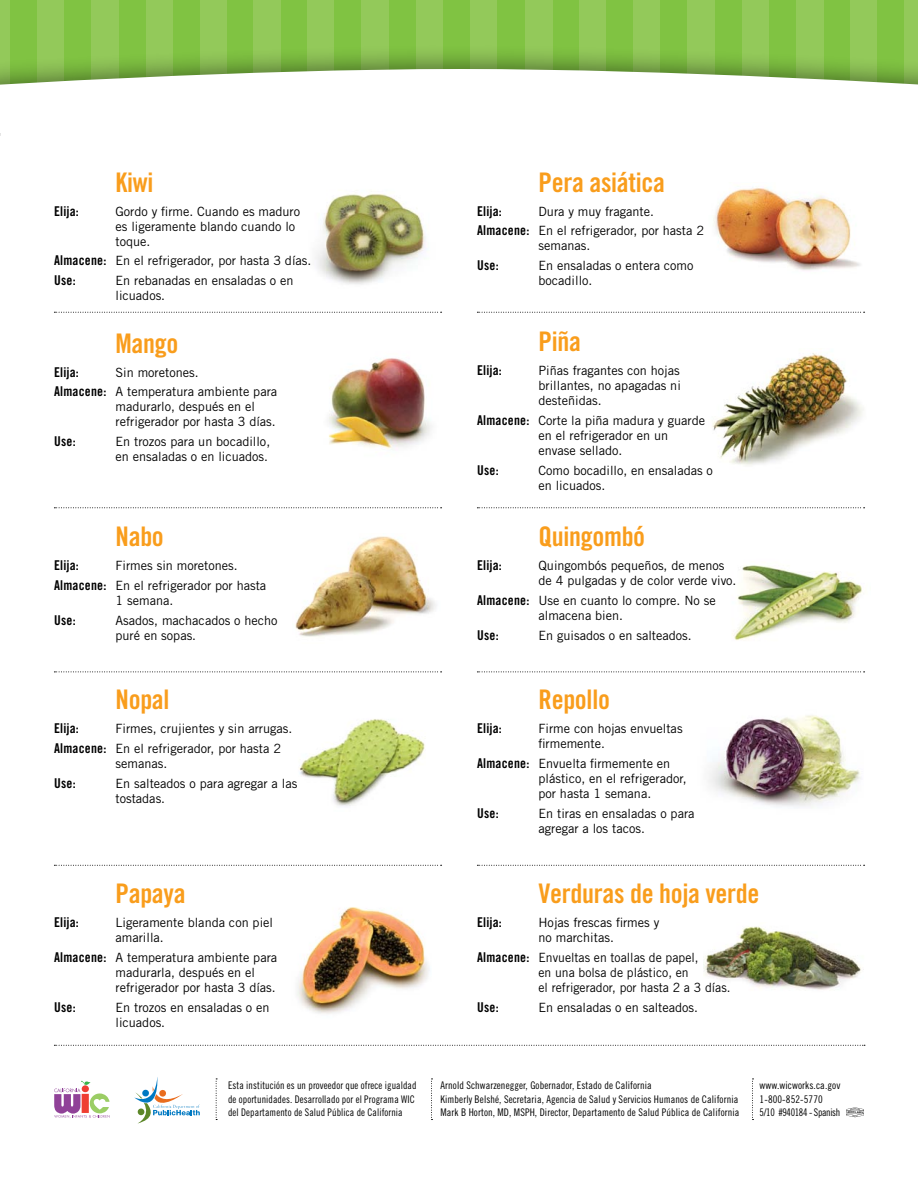
<style>
.page{position:relative;width:918px;height:1188px;background:#fff}
.page>*{position:absolute;margin:0;border:0;box-sizing:border-box;transform-origin:0 0}
.t1{font:27px "Trade Gothic Bold Cond Twenty";letter-spacing:-.01em;color:#f99d1c}
.t2{font:13.5px "Trade Gothic Bold Cond Twenty";letter-spacing:.015em;color:#000}
.t3{font:12.75px/15px "Trade Gothic";color:#000}
.t4{font:12.75px/15px "Trade Gothic";color:#000;scale:.96 1}
.t5{font:10.5px/13.5px "Trade Gothic Cond Eighteen";letter-spacing:.01em;color:#000}
.t6{font:10.5px/13.5px "Trade Gothic Cond Eighteen";letter-spacing:.01em;color:#000;scale:.95 1}
.s1{font-family:"Trade Gothic Bold Cond Twenty";font-size:13.5px}
</style>
<div class="page">
<img style="left:315px;top:191px;width:111px;height:94px">
<img style="left:708px;top:715px;width:152px;height:93px">
<img style="left:732px;top:565px;width:130px;height:75px">
<img style="left:713px;top:187px;width:147px;height:84px">
<img style="left:299px;top:719px;width:126px;height:87px">
<div style="left:280px;top:0;width:28px;height:94px;background:#80c342"></div>
<div style="left:308px;top:0;width:27px;height:95px;background:#93c95a"></div>
<div style="left:335px;top:0;width:27px;height:87px;background:#80c342"></div>
<div style="left:362px;top:0;width:27px;height:87px;background:#93c95a"></div>
<div style="left:389px;top:0;width:27px;height:87px;background:#80c342"></div>
<div style="left:552px;top:0;width:27px;height:87px;background:#80c342"></div>
<div style="left:823px;top:0;width:27px;height:87px;background:#80c342"></div>
<div style="left:119px;top:0;width:27px;height:87px;background:#80c342"></div>
<div style="left:579px;top:0;width:27px;height:87px;background:#93c95a"></div>
<div style="left:850px;top:0;width:28px;height:87px;background:#93c95a"></div>
<div style="left:146px;top:0;width:27px;height:87px;background:#93c95a"></div>
<div style="left:606px;top:0;width:28px;height:87px;background:#80c342"></div>
<div style="left:878px;top:0;width:27px;height:87px;background:#80c342"></div>
<div style="left:173px;top:0;width:27px;height:87px;background:#80c342"></div>
<div style="left:633px;top:0;width:28px;height:87px;background:#93c95a"></div>
<div style="left:905px;top:0;width:13px;height:87px;background:#93c95a"></div>
<div style="left:200px;top:0;width:27px;height:87px;background:#93c95a"></div>
<div style="left:661px;top:0;width:27px;height:87px;background:#80c342"></div>
<div style="left:227px;top:0;width:28px;height:87px;background:#80c342"></div>
<div style="left:253px;top:0;width:28px;height:99px;background:#93c95a"></div>
<div style="left:416px;top:0;width:28px;height:87px;background:#93c95a"></div>
<div style="left:688px;top:0;width:27px;height:87px;background:#93c95a"></div>
<div style="left:0;top:0;width:10px;height:87px;background:#93c95a"></div>
<div style="left:444px;top:0;width:27px;height:87px;background:#80c342"></div>
<div style="left:715px;top:0;width:27px;height:87px;background:#80c342"></div>
<div style="left:10px;top:0;width:28px;height:87px;background:#80c342"></div>
<div style="left:471px;top:0;width:27px;height:87px;background:#93c95a"></div>
<div style="left:742px;top:0;width:27px;height:87px;background:#93c95a"></div>
<div style="left:38px;top:0;width:27px;height:87px;background:#93c95a"></div>
<div style="left:498px;top:0;width:27px;height:87px;background:#80c342"></div>
<div style="left:769px;top:0;width:27px;height:87px;background:#80c342"></div>
<div style="left:65px;top:0;width:27px;height:87px;background:#80c342"></div>
<div style="left:525px;top:0;width:27px;height:87px;background:#93c95a"></div>
<div style="left:796px;top:0;width:28px;height:87px;background:#93c95a"></div>
<div style="left:92px;top:0;width:27px;height:87px;background:#93c95a"></div>
<div style="left:0;top:43px;width:918px;height:92px;background:#000;opacity:.4"></div>
<svg style="left:0;top:69px;width:918px;height:64px"></svg>
<div style="left:2px;top:119px;width:916px;height:33px;background:#fff"></div>
<img style="left:712px;top:353px;width:152px;height:112px">
<svg style="left:54px;top:672px;width:388px;height:1px"></svg>
<svg style="left:54px;top:312px;width:388px;height:1px"></svg>
<svg style="left:54px;top:507px;width:388px;height:1px"></svg>
<svg style="left:477px;top:312px;width:388px;height:1px"></svg>
<svg style="left:477px;top:507px;width:388px;height:1px"></svg>
<svg style="left:477px;top:672px;width:388px;height:1px"></svg>
<img style="left:328px;top:358px;width:103px;height:91px">
<svg style="left:54px;top:1081px;width:56px;height:37px"></svg>
<svg style="left:134px;top:1077px;width:66px;height:47px"></svg>
<svg style="left:431px;top:1079px;width:2px;height:41px"></svg>
<svg style="left:216px;top:1079px;width:1px;height:41px"></svg>
<svg style="left:752px;top:1079px;width:2px;height:41px"></svg>
<img style="left:297px;top:907px;width:133px;height:107px">
<img style="left:704px;top:926px;width:157px;height:64px">
<svg style="left:54px;top:865px;width:388px;height:1px"></svg>
<svg style="left:477px;top:865px;width:388px;height:1px"></svg>
<svg style="left:54px;top:1045px;width:811px;height:1px"></svg>
<img style="left:295px;top:536px;width:141px;height:101px">
<svg style="left:846px;top:1107px;width:18px;height:10px"></svg>
<h1 class="t1" style="left:116px;top:166px;width:39px">Kiwi</h1>
<h1 class="t1" style="left:539px;top:166px;width:128px">Pera asiática</h1>
<p class="t2" style="left:54px;top:203px;width:26px">Elija:</p>
<p class="t3" style="left:116px;top:203px;width:186px">Gordo y firme. Cuando es maduro es ligeramente blando cuando lo toque.</p>
<p class="t3" style="left:54px;top:253px;width:259px"><span class="s1">Almacene:</span> En el refrigerador, por hasta 3 días.</p>
<p class="t2" style="left:54px;top:272px;width:23px">Use:</p>
<p class="t3" style="left:116px;top:273px;width:179px">En rebanadas en ensaladas o en licuados.</p>
<h1 class="t1" style="left:116px;top:326px;width:65px">Mango</h1>
<p class="t2" style="left:54px;top:363px;width:26px">Elija:</p>
<p class="t3" style="left:54px;top:362px;width:225px;line-height:19.8px;text-indent:62px">Sin moretones.<br><span class="s1">Almacene:</span> A temperatura ambiente para</p>
<p class="t3" style="left:116px;top:399px;width:162px">madurarlo, después en el refrigerador por hasta 3 días.</p>
<p class="t2" style="left:54px;top:433px;width:23px">Use:</p>
<p class="t3" style="left:116px;top:434px;width:156px">En trozos para un bocadillo, en ensaladas o en licuados.</p>
<h1 class="t1" style="left:116px;top:520px;width:50px">Nabo</h1>
<p class="t2" style="left:54px;top:557px;width:26px">Elija:</p>
<p class="t3" style="left:54px;top:555px;width:214px;line-height:19.8px;text-indent:62px">Firmes sin moretones.<br><span class="s1">Almacene:</span> En el refrigerador por hasta</p>
<p class="t3" style="left:116px;top:593px;width:59px">1 semana.</p>
<p class="t2" style="left:54px;top:612px;width:23px">Use:</p>
<p class="t3" style="left:116px;top:613px;width:164px">Asados, machacados o hecho puré en sopas.</p>
<p class="t2" style="left:477px;top:203px;width:26px">Elija:</p>
<p class="t3" style="left:477px;top:201px;width:229px;line-height:19.8px;text-indent:62px">Dura y muy fragante.<br><span class="s1">Almacene:</span> En el refrigerador, por hasta 2</p>
<p class="t3" style="left:538px;top:238px;width:53px">semanas.</p>
<p class="t2" style="left:477px;top:257px;width:23px">Use:</p>
<p class="t3" style="left:538px;top:258px;width:157px">En ensaladas o entera como bocadillo.</p>
<h1 class="t1" style="left:539px;top:325px;width:44px">Piña</h1>
<p class="t2" style="left:477px;top:362px;width:26px">Elija:</p>
<p class="t3" style="left:538px;top:363px;width:144px;text-align:justify">Piñas fragantes con hojas brillantes, no apagadas ni desteñidas.</p>
<p class="t3" style="left:538px;top:413px;width:168px;text-indent:-62px"><span class="s1">Almacene:</span> Corte la piña madura y guarde en el refrigerador en un envase sellado.</p>
<p class="t2" style="left:477px;top:462px;width:23px">Use:</p>
<p class="t3" style="left:538px;top:463px;width:176px">Como bocadillo, en ensaladas o en licuados.</p>
<h1 class="t1" style="left:539px;top:520px;width:108px">Quingombó</h1>
<p class="t2" style="left:477px;top:557px;width:26px">Elija:</p>
<p class="t3" style="left:538px;top:558px;width:200px">Quingombós pequeños, de menos de 4 pulgadas y de color verde vivo.</p>
<p class="t3" style="left:538px;top:593px;width:179px;text-indent:-62px"><span class="s1">Almacene:</span> Use en cuanto lo compre. No se almacena bien.</p>
<p class="t2" style="left:477px;top:627px;width:23px">Use:</p>
<p class="t3" style="left:538px;top:628px;width:155px">En guisados o en salteados.</p>
<h1 class="t1" style="left:116px;top:683px;width:56px">Nopal</h1>
<h1 class="t1" style="left:539px;top:683px;width:73px">Repollo</h1>
<p class="t2" style="left:54px;top:720px;width:26px">Elija:</p>
<p class="t3" style="left:54px;top:719px;width:240px;line-height:19.8px;text-indent:62px">Firmes, crujientes y sin arrugas.<br><span class="s1">Almacene:</span> En el refrigerador, por hasta 2</p>
<p class="t3" style="left:116px;top:756px;width:53px">semanas.</p>
<p class="t2" style="left:54px;top:775px;width:23px">Use:</p>
<p class="t3" style="left:116px;top:776px;width:183px">En salteados o para agregar a las tostadas.</p>
<p class="t2" style="left:477px;top:720px;width:26px">Elija:</p>
<p class="t3" style="left:538px;top:721px;width:146px">Firme con hojas envueltas firmemente.</p>
<p class="t3" style="left:538px;top:756px;width:150px;text-indent:-62px"><span class="s1">Almacene:</span> Envuelta firmemente en plástico, en el refrigerador, por hasta 1 semana.</p>
<p class="t2" style="left:477px;top:805px;width:23px">Use:</p>
<p class="t3" style="left:538px;top:806px;width:158px">En tiras en ensaladas o para agregar a los tacos.</p>
<h1 class="t1" style="left:116px;top:877px;width:72px">Papaya</h1>
<h1 class="t1" style="left:539px;top:877px;width:223px">Verduras de hoja verde</h1>
<p class="t2" style="left:54px;top:914px;width:26px">Elija:</p>
<p class="t3" style="left:116px;top:915px;width:159px">Ligeramente blanda con piel amarilla.</p>
<p class="t3" style="left:116px;top:950px;width:163px;text-indent:-62px"><span class="s1">Almacene:</span> A temperatura ambiente para madurarla, después en el refrigerador por hasta 3 días.</p>
<p class="t2" style="left:54px;top:999px;width:23px">Use:</p>
<p class="t3" style="left:116px;top:1000px;width:155px">En trozos en ensaladas o en licuados.</p>
<p class="t2" style="left:477px;top:914px;width:26px">Elija:</p>
<p class="t3" style="left:538px;top:915px;width:122px">Hojas frescas firmes y no marchitas.</p>
<p class="t4" style="left:538px;top:950px;width:202px;text-indent:-62px"><span class="s1">Almacene:</span> Envueltas en toallas de papel,<br>en una bolsa de plástico, en<br>el refrigerador, por hasta 2 a 3 días.</p>
<p class="t2" style="left:477px;top:999px;width:23px">Use:</p>
<p class="t3" style="left:538px;top:1000px;width:161px">En ensaladas o en salteados.</p>
<p class="t6" style="left:228px;top:1079px;width:200px">Esta institución es un proveedor que ofrece igualdad de oportunidades. Desarrollado por el Programa WIC del Departamento de Salud Pública de California</p>
<p class="t5" style="left:441px;top:1079px;width:300px">Arnold Schwarzenegger, Gobernador, Estado de California<br>Kimberly Belshé, Secretaria, Agencia de Salud y Servicios Humanos de California<br>Mark B Horton, MD, MSPH, Director, Departamento de Salud Pública de California</p>
<p class="t5" style="left:760px;top:1079px;width:82px">www.wicworks.ca.gov<br>1-800-852-5770<br>5/10 #940184 - Spanish</p>
</div>
